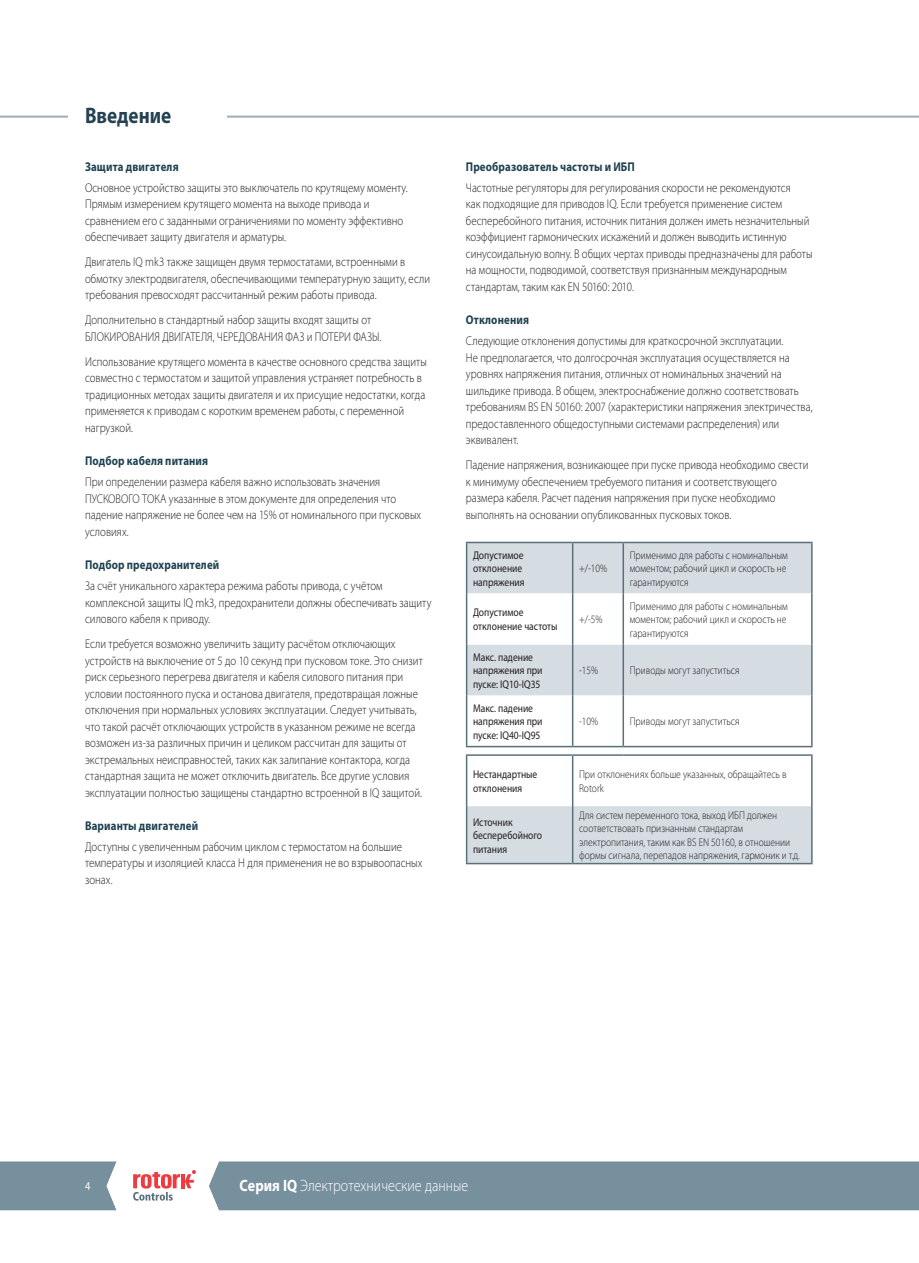
<style>
.page{position:relative;width:919px;height:1263px;background:#fff}
.page>*{position:absolute;margin:0;border:0;box-sizing:border-box;transform-origin:0 0}
.t1{font:700 22.5px "Myriad Pro";color:#244251;scale:.85 1}
.t2{font:300 16.5px "Myriad Pro";color:#fff;scale:.85 1}
.t3{font:300 12.75px/16.5px "Myriad Pro";letter-spacing:.005em;color:#231f20;scale:.85 1}
.t4{font:700 12.75px "Myriad Pro";letter-spacing:.015em;color:#1e4251;scale:.85 1}
.t5{font:12px "Myriad Pro";color:#fff;scale:.85 1}
.t6{font:300 11.25px/13.5px "Myriad Pro";color:#231f20;scale:.85 1}
.t7{font:11.25px/13.5px "Myriad Pro";color:#231f20;scale:.85 1}
.s1{font-weight:700}
</style>
<div class="page">
<hr style="left:0;top:116px;width:918px;height:2px;background:#a2b1bb">
<svg style="left:0;top:1161px;width:918px;height:49px;background:#869aa5"></svg>
<div style="left:68px;top:106px;width:159px;height:17px;background:#fff"></div>
<div style="left:467px;top:543px;width:344px;height:320px;background:#d5dce2"></div>
<svg style="left:466px;top:593px;width:345px;height:213px"></svg>
<hr style="left:466px;top:543px;width:1px;height:50px;background:#5b6f7b">
<hr style="left:622px;top:543px;width:2px;height:50px;background:#5b6f7b">
<hr style="left:811px;top:543px;width:1px;height:50px;background:#5b6f7b">
<hr style="left:466px;top:593px;width:1px;height:51px;background:#5b6f7b">
<hr style="left:622px;top:593px;width:2px;height:51px;background:#5b6f7b">
<hr style="left:811px;top:593px;width:1px;height:51px;background:#5b6f7b">
<hr style="left:466px;top:644px;width:1px;height:51px;background:#5b6f7b">
<hr style="left:622px;top:644px;width:2px;height:51px;background:#5b6f7b">
<hr style="left:811px;top:644px;width:1px;height:51px;background:#5b6f7b">
<hr style="left:466px;top:695px;width:1px;height:51px;background:#5b6f7b">
<hr style="left:622px;top:695px;width:2px;height:51px;background:#5b6f7b">
<hr style="left:811px;top:695px;width:1px;height:51px;background:#5b6f7b">
<hr style="left:466px;top:756px;width:1px;height:50px;background:#5b6f7b">
<hr style="left:811px;top:756px;width:1px;height:50px;background:#5b6f7b">
<hr style="left:466px;top:806px;width:1px;height:57px;background:#5b6f7b">
<hr style="left:811px;top:806px;width:1px;height:57px;background:#5b6f7b">
<hr style="left:466px;top:863px;width:106px;height:1px;background:#5b6f7b">
<hr style="left:572px;top:863px;width:51px;height:1px;background:#5b6f7b">
<hr style="left:623px;top:863px;width:189px;height:1px;background:#5b6f7b">
<hr style="left:572px;top:543px;width:1px;height:50px;background:#5b6f7b">
<hr style="left:572px;top:593px;width:1px;height:51px;background:#5b6f7b">
<hr style="left:572px;top:644px;width:1px;height:51px;background:#5b6f7b">
<hr style="left:572px;top:695px;width:1px;height:51px;background:#5b6f7b">
<hr style="left:572px;top:756px;width:1px;height:50px;background:#5b6f7b">
<hr style="left:572px;top:806px;width:1px;height:57px;background:#5b6f7b">
<hr style="left:466px;top:746px;width:106px;height:1px;background:#5b6f7b">
<hr style="left:572px;top:746px;width:51px;height:1px;background:#5b6f7b">
<hr style="left:623px;top:746px;width:189px;height:1px;background:#5b6f7b">
<hr style="left:466px;top:754px;width:106px;height:2px;background:#5b6f7b">
<hr style="left:572px;top:754px;width:51px;height:2px;background:#5b6f7b">
<hr style="left:623px;top:754px;width:189px;height:2px;background:#5b6f7b">
<hr style="left:466px;top:542px;width:106px;height:1px;background:#5b6f7b">
<hr style="left:572px;top:542px;width:51px;height:1px;background:#5b6f7b">
<hr style="left:623px;top:542px;width:189px;height:1px;background:#5b6f7b">
<h1 class="t1" style="left:85px;top:103px;width:103px">Введение</h1>
<p class="t4" style="left:85px;top:160px;width:112px">Защита двигателя</p>
<p class="t3" style="left:85px;top:180px;width:381px">Основное устройство защиты это выключатель по крутящему моменту.<br>Прямым измерением крутящего момента на выходе привода и сравнением его с заданными ограничениями по моменту эффективно обеспечивает защиту двигателя и арматуры.</p>
<p class="t3" style="left:85px;top:254px;width:407px">Двигатель IQ mk3 также защищен двумя термостатами, встроенными в обмотку электродвигателя, обеспечивающими температурную защиту, если требования превосходят рассчитанный режим работы привода.</p>
<p class="t3" style="left:85px;top:312px;width:350px">Дополнительно в стандартный набор защиты входят защиты от<br>БЛОКИРОВАНИЯ ДВИГАТЕЛЯ, ЧЕРЕДОВАНИЯ ФАЗ и ПОТЕРИ ФАЗЫ.</p>
<p class="t3" style="left:85px;top:354px;width:403px">Использование крутящего момента в качестве основного средства защиты совместно с термостатом и защитой управления устраняет потребность в традиционных методах защиты двигателя и их присущие недостатки, когда применяется к приводам с коротким временем работы, с переменной нагрузкой.</p>
<p class="t4" style="left:85px;top:454px;width:146px">Подбор кабеля питания</p>
<p class="t3" style="left:85px;top:474px;width:397px">При определении размера кабеля важно использовать значения ПУСКОВОГО ТОКА указанные в этом документе для определения что падение напряжение не более чем на 15% от номинального при пусковых условиях.</p>
<p class="t4" style="left:85px;top:558px;width:159px">Подбор предохранителей</p>
<p class="t3" style="left:85px;top:578px;width:409px">За счёт уникального характера режима работы привода, с учётом комплексной защиты IQ mk3, предохранители должны обеспечивать защиту силового кабеля к приводу.</p>
<p class="t3" style="left:85px;top:636px;width:399px">Если требуется возможно увеличить защиту расчётом отключающих устройств на выключение от 5 до 10 секунд при пусковом токе. Это снизит риск серьезного перегрева двигателя и кабеля силового питания при условии постоянного пуска и останова двигателя, предотвращая ложные отключения при нормальных условиях эксплуатации. Следует учитывать, что такой расчёт отключающих устройств в указанном режиме не всегда возможен из-за различных причин и целиком рассчитан для защиты от экстремальных неисправностей, таких как залипание контактора, когда стандартная защита не может отключить двигатель. Все другие условия эксплуатации полностью защищены стандартно встроенной в IQ защитой.</p>
<p class="t4" style="left:85px;top:818px;width:134px">Варианты двигателей</p>
<p class="t3" style="left:85px;top:838px;width:398px">Доступны с увеличенным рабочим циклом с термостатом на большие температуры и изоляцией класса H для применения не во взрывоопасных зонах.</p>
<p class="t4" style="left:466px;top:160px;width:200px">Преобразователь частоты и ИБП</p>
<p class="t3" style="left:466px;top:180px;width:409px">Частотные регуляторы для регулирования скорости не рекомендуются<br>как подходящие для приводов IQ. Если требуется применение систем бесперебойного питания, источник питания должен иметь незначительный коэффициент гармонических искажений и должен выводить истинную синусоидальную волну. В общих чертах приводы предназначены для работы на мощности, подводимой, соответствуя признанным международным стандартам, таким как EN 50160: 2010.</p>
<p class="t4" style="left:466px;top:313px;width:76px">Отклонения</p>
<p class="t3" style="left:466px;top:333px;width:409px">Следующие отклонения допустимы для краткосрочной эксплуатации.<br>Не предполагается, что долгосрочная эксплуатация осуществляется на уровнях напряжения питания, отличных от номинальных значений на шильдике привода. В общем, электроснабжение должно соответствовать требованиям BS EN 50160: 2007 (характеристики напряжения электричества, предоставленного общедоступными системами распределения) или эквивалент.</p>
<p class="t3" style="left:466px;top:457px;width:404px">Падение напряжения, возникающее при пуске привода необходимо свести к минимуму обеспечением требуемого питания и соответствующего размера кабеля. Расчет падения напряжения при пуске необходимо выполнять на основании опубликованных пусковых токов.</p>
<p class="t7" style="left:473px;top:548px;width:62px">Допустимое отклонение напряжения</p>
<p class="t6" style="left:629px;top:548px;width:188px">Применимо для работы с номинальным моментом; рабочий цикл и скорость не гарантируются</p>
<p class="t6" style="left:579px;top:562px;width:35px">+/-10%</p>
<p class="t7" style="left:473px;top:606px;width:101px">Допустимое отклонение частоты</p>
<p class="t6" style="left:579px;top:613px;width:29px">+/-5%</p>
<p class="t6" style="left:629px;top:599px;width:188px">Применимо для работы с номинальным моментом; рабочий цикл и скорость не гарантируются</p>
<p class="t7" style="left:473px;top:650px;width:83px">Макс. падение напряжения при пуске: IQ10-IQ35</p>
<p class="t7" style="left:473px;top:701px;width:83px">Макс. падение напряжения при пуске: IQ40-IQ95</p>
<p class="t6" style="left:579px;top:664px;width:24px">-15%</p>
<p class="t6" style="left:629px;top:664px;width:131px">Приводы могут запуститься</p>
<p class="t6" style="left:579px;top:715px;width:24px">-10%</p>
<p class="t6" style="left:629px;top:715px;width:131px">Приводы могут запуститься</p>
<p class="t7" style="left:473px;top:768px;width:77px">Нестандартные отклонения</p>
<p class="t6" style="left:579px;top:768px;width:246px">При отклонениях больше указанных, обращайтесь в<br>Rotork</p>
<p class="t7" style="left:473px;top:815px;width:83px">Источник бесперебойного питания</p>
<p class="t6" style="left:579px;top:808px;width:261px">Для систем переменного тока, выход ИБП должен соответствовать признанным стандартам электропитания, таким как BS EN 50160, в отношении формы сигнала, перепадов напряжения, гармоник и т.д.</p>
<p class="t5" style="left:85px;top:1180px;width:8px">4</p>
<p class="t2" style="left:239px;top:1177px;width:270px"><span class="s1">Серия IQ</span> Электротехнические данные</p>
</div>
